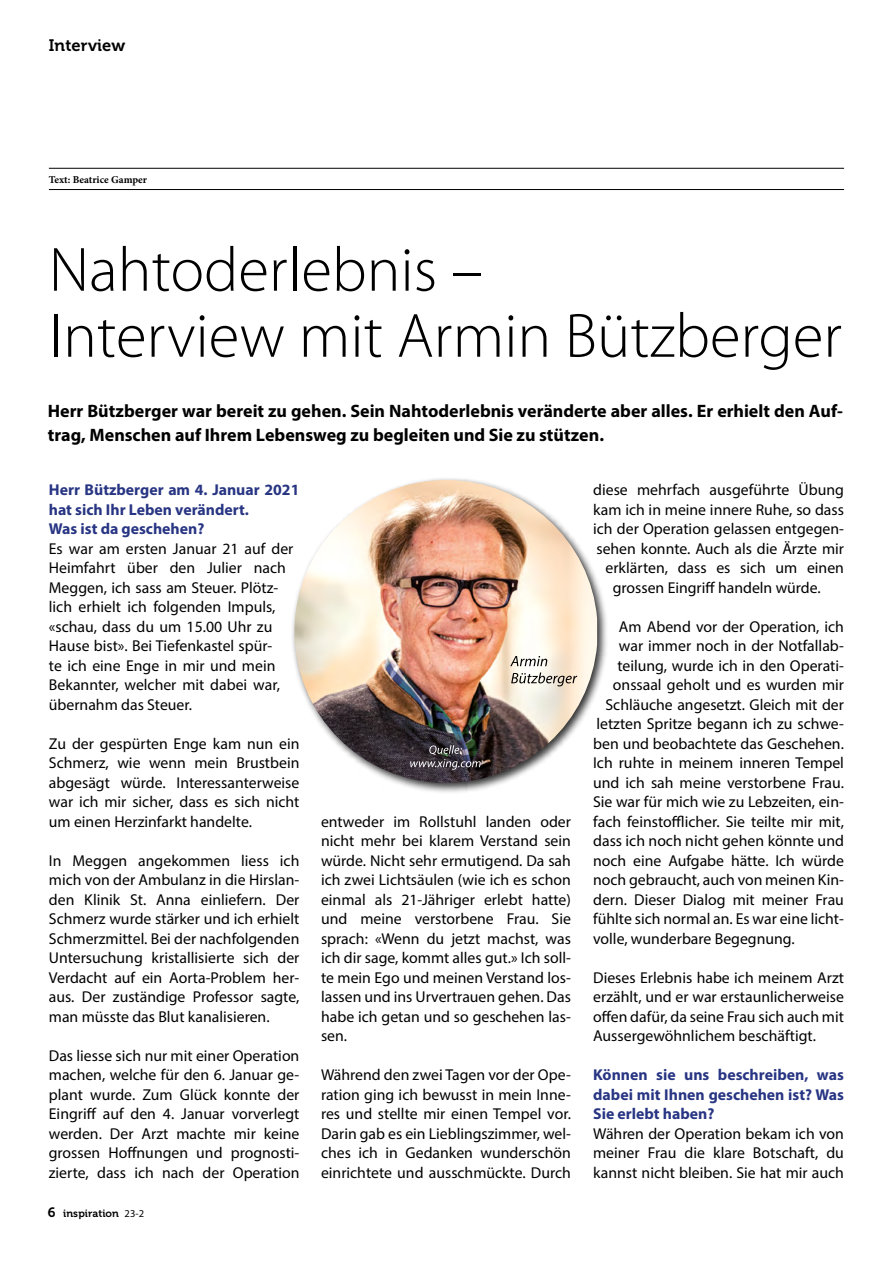
<style>
.page{position:relative;width:893px;height:1263px;background:#fff}
.page>*{position:absolute;margin:0;border:0;box-sizing:border-box;transform-origin:0 0}
.t1{font:300 63px/66px "Myriad Pro";color:#000}
.t2{font:700 18px/24px "Myriad Pro";color:#000}
.t3{font:16.5px "Museo 700";letter-spacing:.01em;color:#000}
.t4{font:15.75px/19.5px "Myriad Pro";color:#000;text-align:justify}
.t5{font:700 15.75px/19.5px "Myriad Pro";color:#283583}
.t6{font:700 10.5px "Minion Pro";color:#000}
.t7{font:10.5px "Museo 700";letter-spacing:.01em;color:#000}
.s1{font-size:13.5px}
.s2{font-family:"Myriad Pro"}
</style>
<div class="page">
<hr style="left:49px;top:168px;width:795px;height:1px;background:#000">
<hr style="left:49px;top:189px;width:795px;height:1px;background:#000">
<div style="left:291px;top:476px;width:318px;height:318px;background:#000;opacity:.8"></div>
<img style="left:294px;top:480px;width:303px;height:303px">
<svg style="left:410px;top:745px;width:71px;height:25px;background:#4e4a50"></svg>
<svg style="left:511px;top:672px;width:66px;height:14px"></svg>
<svg style="left:510px;top:656px;width:37px;height:10px"></svg>
<p class="t3" style="left:49px;top:36px;width:78px">Interview</p>
<p class="t6" style="left:49px;top:172px;width:100px">Text: Beatrice Gamper</p>
<h1 class="t1" style="left:49px;top:238px;width:794px">Nahtoderlebnis –<br>Interview mit Armin Bützberger</h1>
<p class="t2" style="left:48px;top:399px;width:797px">Herr Bützberger war bereit zu gehen. Sein Nahtoderlebnis veränderte aber alles. Er erhielt den Auf&shy;trag, Menschen auf Ihrem Lebensweg zu begleiten und Sie zu stützen.</p>
<p class="t5" style="left:49px;top:480px;width:252px">Herr Bützberger am 4. Januar 2021 hat sich Ihr Leben verändert.<br>Was ist da geschehen?</p>
<p class="t4" style="left:49px;top:538px;width:246px;text-align:left">Es war am ersten Januar 21 auf der<br>Heimfahrt über den Julier nach<br>Meggen, ich sass am Steuer. Plötz&shy;lich erhielt ich folgenden Impuls, «schau, dass du um 15.00 Uhr zu<br>Hause bist». Bei Tiefenkastel spür-<br>te ich eine Enge in mir und mein<br>Bekannter, welcher mit dabei war, übernahm das Steuer.</p>
<p class="t4" style="left:49px;top:733px;width:252px">Zu der gespürten Enge kam nun ein Schmerz, wie wenn mein Brustbein abgesägt würde. Interessanterweise war ich mir sicher, dass es sich nicht um einen Herzinfarkt handelte.</p>
<p class="t4" style="left:49px;top:850px;width:252px">In Meggen angekommen liess ich mich von der Ambulanz in die Hirslan&shy;den Klinik St. Anna einliefern. Der Schmerz wurde stärker und ich erhielt Schmerzmittel. Bei der nachfolgenden Untersuchung kristallisierte sich der Verdacht auf ein Aorta-Problem her&shy;aus. Der zuständige Professor sagte, man müsste das Blut kanalisieren.</p>
<p class="t4" style="left:49px;top:1045px;width:252px">Das liesse sich nur mit einer Operation machen, welche für den 6. Januar ge&shy;plant wurde. Zum Glück konnte der Eingriff auf den 4. Januar vorverlegt werden. Der Arzt machte mir keine grossen Hoffnungen und prognosti&shy;zierte, dass ich nach der Operation</p>
<p class="t7" style="left:48px;top:1207px;width:98px"><span class="s1">6</span> inspiration <span class="s2">23-2</span></p>
<p class="t4" style="left:321px;top:811px;width:251px">entweder im Rollstuhl landen oder nicht mehr bei klarem Verstand sein würde. Nicht sehr ermutigend. Da sah ich zwei Lichtsäulen (wie ich es schon einmal als 21-Jähriger erlebt hatte) und meine verstorbene Frau. Sie sprach: «Wenn du jetzt machst, was ich dir sage, kommt alles gut.» Ich soll&shy;te mein Ego und meinen Verstand los&shy;lassen und ins Urvertrauen gehen. Das habe ich getan und so geschehen las&shy;sen.</p>
<p class="t4" style="left:321px;top:1065px;width:251px">Während den zwei Tagen vor der Ope&shy;ration ging ich bewusst in mein Inne&shy;res und stellte mir einen Tempel vor.<br>Darin gab es ein Lieblingszimmer, wel&shy;ches ich in Gedanken wunderschön einrichtete und ausschmückte. Durch</p>
<p class="t4" style="left:593px;top:480px;width:252px">diese mehrfach ausgeführte Übung</p>
<p class="t4" style="left:593px;top:499px;width:252px">kam ich in meine innere Ruhe, so dass</p>
<p class="t4" style="left:593px;top:519px;width:252px">ich der Operation gelassen entgegen-</p>
<p class="t4" style="left:596px;top:538px;width:249px">sehen konnte. Auch als die Ärzte mir</p>
<p class="t4" style="left:605px;top:558px;width:240px">erklärten, dass es sich um einen</p>
<p class="t4" style="left:613px;top:577px;width:209px">grossen Eingriff handeln würde.</p>
<p class="t4" style="left:619px;top:616px;width:227px">Am Abend vor der Operation, ich</p>
<p class="t4" style="left:619px;top:636px;width:227px">war immer noch in der Notfallab-</p>
<p class="t4" style="left:617px;top:655px;width:228px">teilung, wurde ich in den Operati-</p>
<p class="t4" style="left:613px;top:675px;width:233px">onssaal geholt und es wurden mir</p>
<p class="t4" style="left:605px;top:694px;width:240px">Schläuche angesetzt. Gleich mit der</p>
<p class="t4" style="left:596px;top:714px;width:249px">letzten Spritze begann ich zu schwe-</p>
<p class="t4" style="left:593px;top:733px;width:252px">ben und beobachtete das Geschehen.</p>
<p class="t4" style="left:593px;top:753px;width:252px">Ich ruhte in meinem inneren Tempel</p>
<p class="t4" style="left:593px;top:772px;width:252px">und ich sah meine verstorbene Frau.</p>
<p class="t4" style="left:593px;top:792px;width:252px">Sie war für mich wie zu Lebzeiten, ein-</p>
<p class="t4" style="left:593px;top:811px;width:252px">fach feinstofflicher. Sie teilte mir mit,</p>
<p class="t4" style="left:593px;top:831px;width:252px">dass ich noch nicht gehen könnte und</p>
<p class="t4" style="left:593px;top:850px;width:252px">noch eine Aufgabe hätte. Ich würde</p>
<p class="t4" style="left:593px;top:870px;width:252px">noch gebraucht, auch von meinen Kin-</p>
<p class="t4" style="left:593px;top:889px;width:252px">dern. Dieser Dialog mit meiner Frau</p>
<p class="t4" style="left:593px;top:909px;width:252px">fühlte sich normal an. Es war eine licht-</p>
<p class="t4" style="left:593px;top:928px;width:203px">volle, wunderbare Begegnung.</p>
<p class="t4" style="left:593px;top:967px;width:252px">Dieses Erlebnis habe ich meinem Arzt erzählt, und er war erstaunlicherweise offen dafür, da seine Frau sich auch mit Aussergewöhnlichem beschäftigt.</p>
<p class="t5" style="left:593px;top:1065px;width:252px;text-align:justify">Können sie uns beschreiben, was dabei mit Ihnen geschehen ist? Was Sie erlebt haben?</p>
<p class="t4" style="left:593px;top:1123px;width:252px">Währen der Operation bekam ich von meiner Frau die klare Botschaft, du kannst nicht bleiben. Sie hat mir auch</p>
</div>
